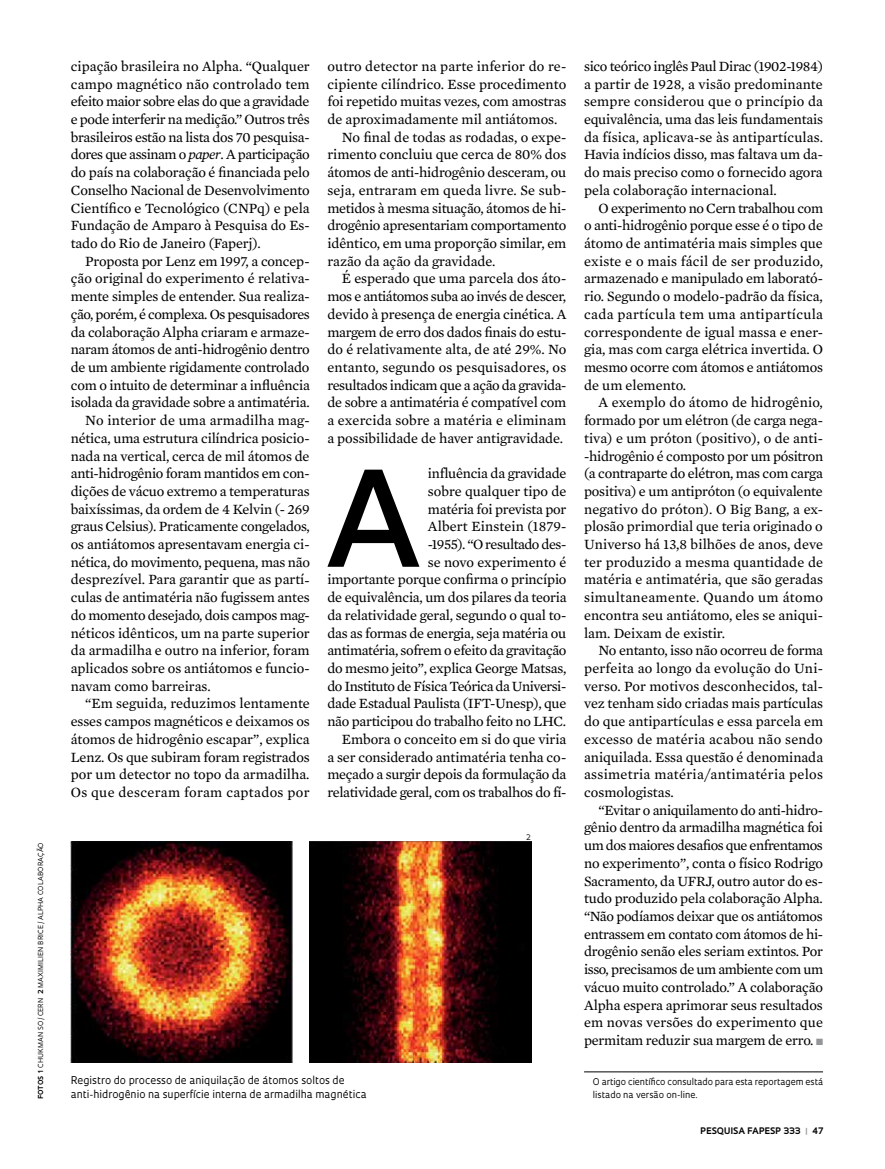
<style>
.page{position:relative;width:885px;height:1169px;background:#fff}
.page>*{position:absolute;margin:0;border:0;box-sizing:border-box;transform-origin:0 0}
.t1{font:500 136.8px "Elza";color:#000}
.t2{font:14.4px/17.7px "Mercury Text G2";letter-spacing:-.01em;color:#000;text-align:justify}
.t3{font:14.4px "Mercury Text G2";letter-spacing:.01em;color:#000}
.t4{font:14.4px "Mercury Text G2";letter-spacing:-.03em;color:#000}
.t5{font:14.4px "Mercury Text G2";letter-spacing:.02em;color:#000}
.t6{font:10.35px "Oculum";color:#000}
.t7{font:9px/13.2px "Oculum";letter-spacing:-.005em;color:#000}
.t8{font:700 8.7px "Oculum";letter-spacing:.015em;color:#000}
.t9{font:7.35px "Oculum";color:#000}
.t10{font:6.75px "Oculum";letter-spacing:.015em;color:#000}
.t11{font:700 6.75px "Oculum";letter-spacing:.005em;color:#000}
.s1{font-weight:700}
.s2{font-style:italic}
.s3{color:#939598}
</style>
<div class="page">
<img style="left:71px;top:841px;width:221px;height:221px">
<hr style="left:584px;top:1071px;width:239px;height:1px;background:#000">
<img style="left:310px;top:841px;width:221px;height:221px">
<p class="t10" style="left:36px;top:1072px;width:231px;rotate:-90deg"><span class="s1">1</span> CHUKMAN SO/CERN <span class="s1">2</span> MAXIMILIEN BRICE/ ALPHA COLABORAÇÃO</p>
<p class="t11" style="left:36px;top:1099px;width:24px;rotate:-90deg">FOTOS</p>
<p class="t2" style="left:71px;top:56px;width:241px">cipação brasileira no Alpha. “Qualquer campo magnético não controlado tem efeito maior sobre elas do que a gravidade e pode interferir na medição.” Outros três brasileiros estão na lista dos 70 pesquisa&shy;dores que assinam o <span class="s2">paper</span>. A participação do país na colaboração é financiada pelo Conselho Nacional de Desenvolvimento Científico e Tecnológico (CNPq) e pela Fundação de Amparo à Pesquisa do Es&shy;tado do Rio de Janeiro (Faperj).</p>
<p class="t2" style="left:85px;top:251px;width:226px">Proposta por Lenz em 1997, a concep-</p>
<p class="t2" style="left:71px;top:269px;width:240px">ção original do experimento é relativa-</p>
<p class="t2" style="left:71px;top:287px;width:240px">mente simples de entender. Sua realiza-</p>
<p class="t4" style="left:71px;top:303px;width:241px">ção, porém, é complexa. Os pesquisadores</p>
<p class="t2" style="left:71px;top:322px;width:240px">da colaboração Alpha criaram e armaze-</p>
<p class="t2" style="left:71px;top:340px;width:240px">naram átomos de anti-hidrogênio dentro</p>
<p class="t2" style="left:71px;top:357px;width:240px">de um ambiente rigidamente controlado</p>
<p class="t2" style="left:71px;top:375px;width:241px">com o intuito de determinar a influência</p>
<p class="t2" style="left:71px;top:393px;width:240px">isolada da gravidade sobre a antimatéria.</p>
<p class="t3" style="left:85px;top:410px;width:226px">No interior de uma armadilha mag-</p>
<p class="t2" style="left:71px;top:428px;width:240px">nética, uma estrutura cilíndrica posicio-</p>
<p class="t2" style="left:71px;top:446px;width:240px">nada na vertical, cerca de mil átomos de</p>
<p class="t2" style="left:71px;top:464px;width:240px">anti-hidrogênio foram mantidos em con-</p>
<p class="t2" style="left:71px;top:481px;width:240px">dições de vácuo extremo a temperaturas</p>
<p class="t2" style="left:71px;top:499px;width:240px">baixíssimas, da ordem de 4 Kelvin (- 269</p>
<p class="t2" style="left:71px;top:517px;width:241px">graus Celsius). Praticamente congelados,</p>
<p class="t2" style="left:71px;top:534px;width:240px">os antiátomos apresentavam energia ci-</p>
<p class="t2" style="left:71px;top:552px;width:241px">nética, do movimento, pequena, mas não</p>
<p class="t2" style="left:71px;top:570px;width:240px">desprezível. Para garantir que as partí-</p>
<p class="t2" style="left:71px;top:588px;width:240px">culas de antimatéria não fugissem antes</p>
<p class="t2" style="left:71px;top:605px;width:240px">do momento desejado, dois campos mag-</p>
<p class="t2" style="left:71px;top:623px;width:240px">néticos idênticos, um na parte superior</p>
<p class="t2" style="left:71px;top:641px;width:240px">da armadilha e outro na inferior, foram</p>
<p class="t2" style="left:71px;top:658px;width:240px">aplicados sobre os antiátomos e funcio-</p>
<p class="t2" style="left:71px;top:676px;width:141px">navam como barreiras.</p>
<p class="t2" style="left:85px;top:694px;width:226px">“Em seguida, reduzimos lentamente</p>
<p class="t2" style="left:71px;top:711px;width:241px">esses campos magnéticos e deixamos os</p>
<p class="t2" style="left:71px;top:729px;width:240px">átomos de hidrogênio escapar”, explica</p>
<p class="t2" style="left:71px;top:747px;width:241px">Lenz. Os que subiram foram registrados</p>
<p class="t2" style="left:71px;top:765px;width:240px">por um detector no topo da armadilha.</p>
<p class="t5" style="left:71px;top:781px;width:240px">Os que desceram foram captados por</p>
<p class="t3" style="left:327px;top:56px;width:240px">outro detector na parte inferior do re-</p>
<p class="t2" style="left:327px;top:74px;width:240px">cipiente cilíndrico. Esse procedimento</p>
<p class="t2" style="left:327px;top:92px;width:240px">foi repetido muitas vezes, com amostras</p>
<p class="t2" style="left:327px;top:110px;width:231px">de aproximadamente mil antiátomos.</p>
<p class="t2" style="left:342px;top:127px;width:226px">No final de todas as rodadas, o expe-</p>
<p class="t2" style="left:327px;top:145px;width:240px">rimento concluiu que cerca de 80% dos</p>
<p class="t2" style="left:327px;top:163px;width:240px">átomos de anti-hidrogênio desceram, ou</p>
<p class="t3" style="left:327px;top:180px;width:240px">seja, entraram em queda livre. Se sub-</p>
<p class="t2" style="left:327px;top:198px;width:240px">metidos à mesma situação, átomos de hi-</p>
<p class="t2" style="left:327px;top:216px;width:240px">drogênio apresentariam comportamento</p>
<p class="t2" style="left:327px;top:233px;width:240px">idêntico, em uma proporção similar, em</p>
<p class="t2" style="left:327px;top:251px;width:170px">razão da ação da gravidade.</p>
<p class="t2" style="left:342px;top:269px;width:226px">É esperado que uma parcela dos áto-</p>
<p class="t4" style="left:327px;top:286px;width:240px">mos e antiátomos suba ao invés de descer,</p>
<p class="t2" style="left:327px;top:304px;width:241px">devido à presença de energia cinética. A</p>
<p class="t2" style="left:327px;top:322px;width:240px">margem de erro dos dados finais do estu-</p>
<p class="t2" style="left:327px;top:340px;width:241px">do é relativamente alta, de até 29%. No</p>
<p class="t3" style="left:327px;top:357px;width:240px">entanto, segundo os pesquisadores, os</p>
<p class="t4" style="left:327px;top:374px;width:240px">resultados indicam que a ação da gravida-</p>
<p class="t2" style="left:327px;top:393px;width:240px">de sobre a antimatéria é compatível com</p>
<p class="t3" style="left:327px;top:410px;width:240px">a exercida sobre a matéria e eliminam</p>
<p class="t2" style="left:327px;top:428px;width:237px">a possibilidade de haver antigravidade.</p>
<h1 class="t1" style="left:326px;top:425px;width:97px">A</h1>
<p class="t2" style="left:327px;top:464px;width:241px;text-align:right">influência da gravidade<br>sobre qualquer tipo de<br>matéria foi prevista por<br>Albert Einstein (1879-<br>1955). “O resultado des-<br>se novo experimento é<br>importante porque confirma o princípio de equivalência, um dos pilares da teoria da relatividade geral, segundo o qual to&shy;das as formas de energia, seja matéria ou antimatéria, sofrem o efeito da gravitação do mesmo jeito”, explica George Matsas, do Instituto de Física Teórica da Universi&shy;dade Estadual Paulista (IFT-Unesp), que não participou do trabalho feito no LHC.<br>Embora o conceito em si do que viria<br>a ser considerado antimatéria tenha co&shy;meçado a surgir depois da formulação da relatividade geral, com os trabalhos do fí-</p>
<p class="t9" style="left:526px;top:832px;width:6px">2</p>
<p class="t6" style="left:71px;top:1073px;width:275px">Registro do processo de aniquilação de átomos soltos de</p>
<p class="t6" style="left:71px;top:1087px;width:297px">anti-hidrogênio na superfície interna de armadilha magnética</p>
<p class="t2" style="left:584px;top:56px;width:240px">sico teórico inglês Paul Dirac (1902-1984) a partir de 1928, a visão predominante sempre considerou que o princípio da equivalência, uma das leis fundamentais da física, aplicava-se às antipartículas.<br>Havia indícios disso, mas faltava um da&shy;do mais preciso como o fornecido agora pela colaboração internacional.</p>
<p class="t2" style="left:584px;top:198px;width:241px;text-indent:14px">O experimento no Cern trabalhou com o anti-hidrogênio porque esse é o tipo de átomo de antimatéria mais simples que existe e o mais fácil de ser produzido, armazenado e manipulado em laborató&shy;rio. Segundo o modelo-padrão da física, cada partícula tem uma antipartícula correspondente de igual massa e ener&shy;gia, mas com carga elétrica invertida. O mesmo ocorre com átomos e antiátomos de um elemento.</p>
<p class="t2" style="left:584px;top:393px;width:241px;text-indent:14px">A exemplo do átomo de hidrogênio, formado por um elétron (de carga nega&shy;tiva) e um próton (positivo), o de anti--hidrogênio é composto por um pósitron (a contraparte do elétron, mas com carga positiva) e um antipróton (o equivalente negativo do próton). O Big Bang, a ex&shy;plosão primordial que teria originado o Universo há 13,8 bilhões de anos, deve ter produzido a mesma quantidade de matéria e antimatéria, que são geradas simultaneamente. Quando um átomo encontra seu antiátomo, eles se aniqui&shy;lam. Deixam de existir.</p>
<p class="t2" style="left:584px;top:641px;width:241px;text-indent:14px">No entanto, isso não ocorreu de forma perfeita ao longo da evolução do Uni&shy;verso. Por motivos desconhecidos, tal&shy;vez tenham sido criadas mais partículas do que antipartículas e essa parcela em excesso de matéria acabou não sendo aniquilada. Essa questão é denominada assimetria matéria/antimatéria pelos cosmologistas.</p>
<p class="t2" style="left:584px;top:800px;width:241px;text-indent:14px">“Evitar o aniquilamento do anti-hidro&shy;gênio dentro da armadilha magnética foi um dos maiores desafios que enfrentamos no experimento”, conta o físico Rodrigo Sacramento, da UFRJ, outro autor do es&shy;tudo produzido pela colaboração Alpha. “Não podíamos deixar que os antiátomos entrassem em contato com átomos de hi&shy;drogênio senão eles seriam extintos. Por isso, precisamos de um ambiente com um vácuo muito controlado.” A colaboração Alpha espera aprimorar seus resultados em novas versões do experimento que permitam reduzir sua margem de erro. <span class="s3">■</span></p>
<p class="t7" style="left:593px;top:1074px;width:232px">O artigo científico consultado para esta reportagem está listado na versão on-line.</p>
<p class="t8" style="left:700px;top:1124px;width:124px">PESQUISA FAPESP 333 <span class="s3">|</span> 47</p>
</div>
